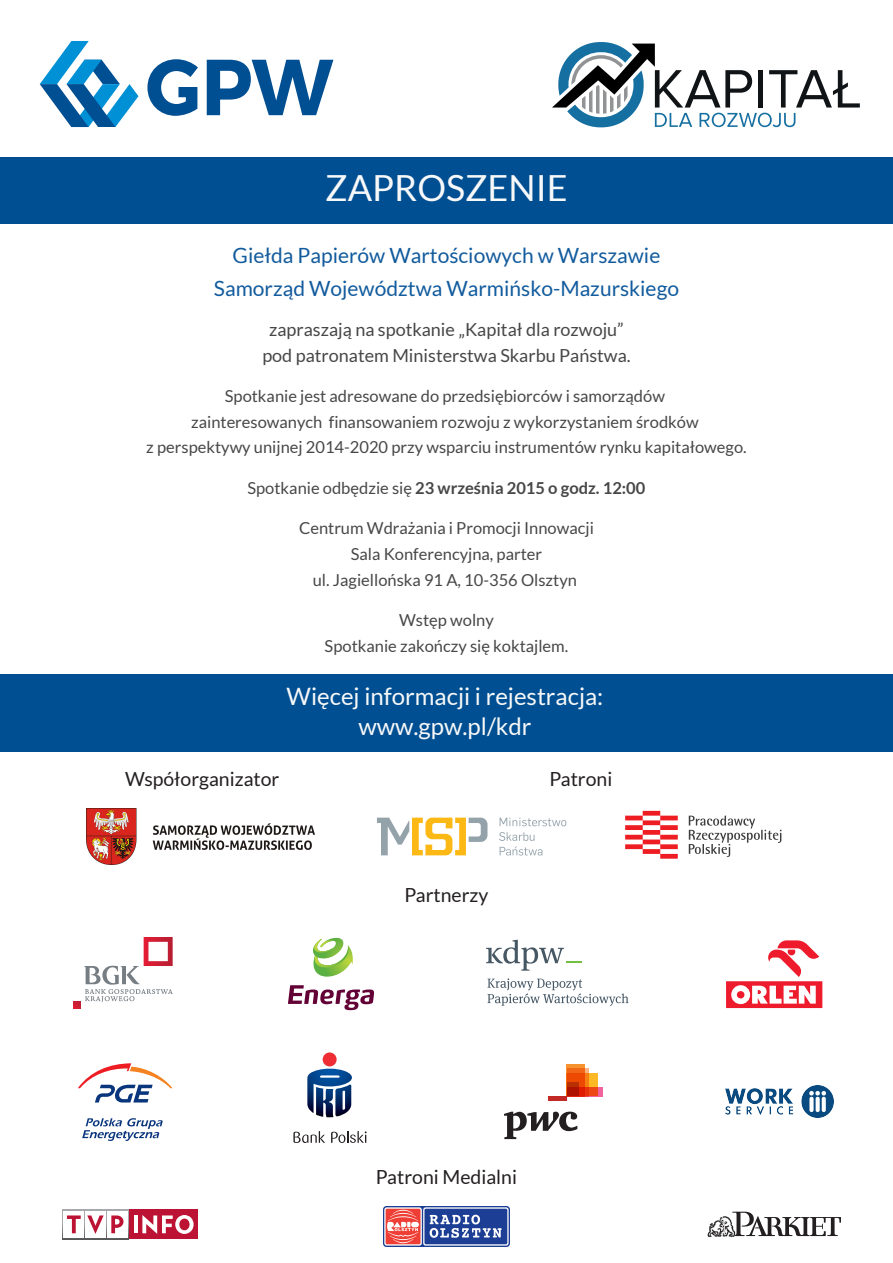
<style>
.page{position:relative;width:893px;height:1263px;background:#fff}
.page>*{position:absolute;margin:0;border:0;box-sizing:border-box;transform-origin:0 0}
.t1{font:36px "Lato";color:#f7f8f9}
.t2{font:24px/30px "Lato";color:#f7f8f9;text-align:center}
.t3{font:21px/32.2px "Lato";color:#125b9d;text-align:center}
.t4{font:19.35px "Lato";color:#231f20}
.t5{font:18px/25.5px "Lato";color:#484748;text-align:center}
.t6{font:16.5px/25.5px "Lato";color:#484748;text-align:center}
.t7{font:700 16.5px "Lato";color:#484748}
.s1{font-weight:400}
</style>
<div class="page">
<div style="left:0;top:158px;width:893px;height:66px;background:#004f92"></div>
<svg style="left:552px;top:42px;width:308px;height:85px"></svg>
<svg style="left:40px;top:41px;width:98px;height:86px"></svg>
<svg style="left:207px;top:60px;width:126px;height:55px"></svg>
<svg style="left:147px;top:59px;width:51px;height:57px"></svg>
<div style="left:0;top:674px;width:893px;height:77px;background:#004f92"></div>
<div style="left:129px;top:1210px;width:69px;height:29px;background:#bc1234"></div>
<hr style="left:134px;top:1215px;width:4px;height:18px;background:#fff">
<svg style="left:142px;top:1215px;width:52px;height:19px"></svg>
<svg style="left:62px;top:1210px;width:67px;height:29px"></svg>
<div style="left:64px;top:1211px;width:20px;height:26px;background:#fff"></div>
<svg style="left:67px;top:1215px;width:14px;height:18px"></svg>
<div style="left:85px;top:1211px;width:21px;height:26px;background:#fff"></div>
<svg style="left:87px;top:1215px;width:17px;height:19px"></svg>
<div style="left:107px;top:1211px;width:20px;height:26px;background:#fff"></div>
<svg style="left:111px;top:1215px;width:13px;height:18px"></svg>
<svg style="left:377px;top:818px;width:110px;height:37px"></svg>
<svg style="left:500px;top:818px;width:66px;height:8px"></svg>
<svg style="left:499px;top:832px;width:43px;height:23px"></svg>
<svg style="left:625px;top:811px;width:53px;height:48px"></svg>
<svg style="left:689px;top:816px;width:92px;height:41px"></svg>
<svg style="left:707px;top:1212px;width:134px;height:25px"></svg>
<img style="left:86px;top:809px;width:229px;height:55px">
<img style="left:384px;top:1206px;width:125px;height:40px">
<svg style="left:487px;top:978px;width:141px;height:28px"></svg>
<svg style="left:486px;top:940px;width:96px;height:31px"></svg>
<svg style="left:74px;top:937px;width:99px;height:71px"></svg>
<svg style="left:504px;top:1111px;width:73px;height:28px"></svg>
<div style="left:567px;top:1087px;width:36px;height:9px;background:#f0639e"></div>
<div style="left:567px;top:1068px;width:22px;height:28px;background:#f9b281"></div>
<svg style="left:567px;top:1064px;width:18px;height:9px"></svg>
<svg style="left:567px;top:1073px;width:31px;height:23px"></svg>
<svg style="left:567px;top:1082px;width:11px;height:14px"></svg>
<div style="left:548px;top:1096px;width:19px;height:5px;background:#c32a25"></div>
<div style="left:323px;top:1052px;width:14px;height:14px;background:#ee2d34;border-radius:50%"></div>
<svg style="left:307px;top:1069px;width:45px;height:48px"></svg>
<svg style="left:293px;top:1131px;width:32px;height:12px"></svg>
<svg style="left:331px;top:1131px;width:36px;height:12px"></svg>
<img style="left:725px;top:1085px;width:108px;height:33px">
<svg style="left:313px;top:938px;width:40px;height:39px"></svg>
<svg style="left:288px;top:985px;width:86px;height:25px"></svg>
<svg style="left:726px;top:940px;width:96px;height:68px"></svg>
<svg style="left:82px;top:1118px;width:81px;height:23px"></svg>
<svg style="left:78px;top:1063px;width:94px;height:39px"></svg>
<h1 class="t1" style="left:325px;top:168px;width:244px">ZAPROSZENIE</h1>
<p class="t3" style="left:214px;top:240px;width:467px">Giełda Papierów Wartościowych w Warszawie<br>Samorząd Województwa Warmińsko-Mazurskiego</p>
<p class="t5" style="left:262px;top:317px;width:370px">zapraszają na spotkanie „Kapitał dla rozwoju” pod patronatem Ministerstwa Skarbu Państwa.</p>
<p class="t6" style="left:146px;top:383px;width:602px">Spotkanie jest adresowane do przedsiębiorców i samorządów<br>zainteresowanych finansowaniem rozwoju z wykorzystaniem środków<br>z perspektywy unijnej 2014-2020 przy wsparciu instrumentów rynku kapitałowego.</p>
<p class="t7" style="left:247px;top:478px;width:399px"><span class="s1">Spotkanie odbędzie się</span> 23 września 2015 o godz. 12:00</p>
<p class="t6" style="left:299px;top:516px;width:296px">Centrum Wdrażania i Promocji Innowacji<br>Sala Konferencyjna, parter<br>ul. Jagiellońska 91 A, 10-356 Olsztyn</p>
<p class="t6" style="left:325px;top:607px;width:245px">Wstęp wolny<br>Spotkanie zakończy się koktajlem.</p>
<h2 class="t2" style="left:287px;top:681px;width:318px">Więcej informacji i rejestracja: www.gpw.pl/kdr</h2>
<p class="t4" style="left:125px;top:768px;width:156px">Współorganizator</p>
<p class="t4" style="left:404px;top:884px;width:86px">Partnerzy</p>
<p class="t4" style="left:549px;top:768px;width:64px">Patroni</p>
<p class="t4" style="left:376px;top:1166px;width:143px">Patroni Medialni</p>
</div>
